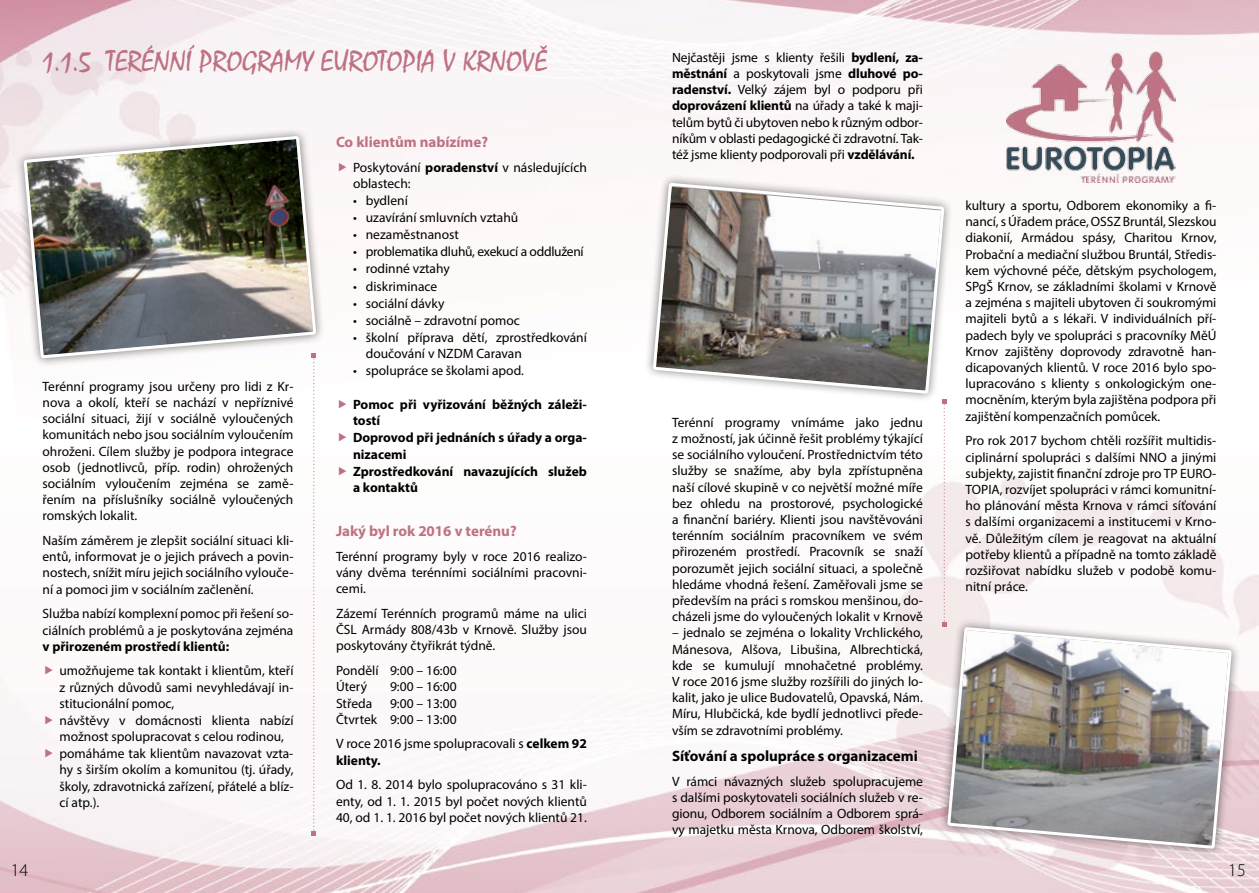
<style>
.page{position:relative;width:1259px;height:893px;background:#fff}
.page>*{position:absolute;margin:0;border:0;box-sizing:border-box;transform-origin:0 0}
.t1{font:30px "Mistral";color:#be7182}
.t2{font:300 18px "Myriad Pro";color:#000}
.t3{font:700 15px "Myriad Pro";color:#be7182}
.t4{font:700 15px "Myriad Pro";color:#000}
.t5{font:13.5px/16.2px "Myriad Pro";color:#000;text-align:justify}
.t6{font:700 13.5px/16.5px "Myriad Pro";color:#000}
.t7{font:13.5px "Myriad Pro";letter-spacing:-.02em;color:#000}
.s1{font-weight:700}
</style>
<div class="page">
<img style="left:0;top:0;width:1259px;height:893px">
<svg style="left:311px;top:367px;width:5px;height:469px"></svg>
<svg style="left:942px;top:403px;width:4px;height:215px"></svg>
<img style="left:1006px;top:52px;width:169px;height:131px">
<div style="left:938px;top:618px;width:302px;height:239px;background:#000;opacity:.5"></div>
<svg style="left:946px;top:625px;width:287px;height:225px"></svg>
<div style="left:644px;top:173px;width:309px;height:230px;background:#000;opacity:.5"></div>
<svg style="left:651px;top:140px;width:295px;height:255px"></svg>
<div style="left:15px;top:127px;width:311px;height:240px;background:#000;opacity:.5"></div>
<img style="left:22px;top:137px;width:296px;height:220px">
<svg style="left:45px;top:666px;width:8px;height:9px"></svg>
<svg style="left:45px;top:716px;width:8px;height:8px"></svg>
<svg style="left:45px;top:749px;width:8px;height:8px"></svg>
<svg style="left:339px;top:163px;width:7px;height:8px"></svg>
<svg style="left:339px;top:400px;width:7px;height:8px"></svg>
<svg style="left:339px;top:433px;width:7px;height:9px"></svg>
<svg style="left:339px;top:466px;width:7px;height:9px"></svg>
<h1 class="t1" style="left:43px;top:43px;width:506px">1.1.5 TERÉNNÍ PROGRAMY EUROTOPIA V KRNOVĚ</h1>
<p class="t5" style="left:43px;top:378px;width:252px">Terénní programy jsou určeny pro lidi z Kr&shy;nova a okolí, kteří se nachází v nepříznivé sociální situaci, žijí v sociálně vyloučených komunitách nebo jsou sociálním vyloučením ohroženi. Cílem služby je podpora integrace osob (jednotlivců, příp. rodin) ohrožených sociálním vyloučením zejména se zamě&shy;řením na příslušníky sociálně vyloučených romských lokalit.</p>
<p class="t5" style="left:43px;top:532px;width:252px">Naším záměrem je zlepšit sociální situaci kli&shy;entů, informovat je o jejich právech a povin&shy;nostech, snížit míru jejich sociálního vylouče&shy;ní a pomoci jim v sociálním začlenění.</p>
<p class="t5" style="left:43px;top:605px;width:252px">Služba nabízí komplexní pomoc při řešení so&shy;ciálních problémů a je poskytována zejména</p>
<p class="t6" style="left:43px;top:637px;width:188px">v přirozeném prostředí klientů:</p>
<p class="t5" style="left:60px;top:662px;width:235px;text-align:left">umožňujeme tak kontakt i klientům, kteří z různých důvodů sami nevyhledávají in&shy;stitucionální pomoc,<br>návštěvy v domácnosti klienta nabízí možnost spolupracovat s celou rodinou, pomáháme tak klientům navazovat vzta&shy;hy s širším okolím a komunitou (tj. úřady, školy, zdravotnická zařízení, přátelé a blíz&shy;cí atp.).</p>
<p class="t3" style="left:336px;top:132px;width:154px">Co klientům nabízíme?</p>
<p class="t5" style="left:353px;top:159px;width:235px">Poskytování <span class="s1">poradenství</span> v následujících oblastech:</p>
<p class="t5" style="left:353px;top:192px;width:56px">• bydlení</p>
<p class="t5" style="left:353px;top:209px;width:167px">• uzavírání smluvních vztahů</p>
<p class="t5" style="left:353px;top:227px;width:107px">• nezaměstnanost</p>
<p class="t7" style="left:353px;top:244px;width:232px">• problematika dluhů, exekucí a oddlužení</p>
<p class="t5" style="left:353px;top:261px;width:98px">• rodinné vztahy</p>
<p class="t5" style="left:353px;top:278px;width:86px">• diskriminace</p>
<p class="t5" style="left:353px;top:295px;width:93px">• sociální dávky</p>
<p class="t5" style="left:353px;top:312px;width:168px">• sociálně – zdravotní pomoc</p>
<p class="t5" style="left:366px;top:329px;width:223px;text-indent:-13px">• školní příprava dětí, zprostředkování doučování v NZDM Caravan</p>
<p class="t5" style="left:353px;top:362px;width:172px">• spolupráce se školami apod.</p>
<p class="t6" style="left:353px;top:396px;width:235px">Pomoc při vyřizování běžných záleži&shy;tostí<br>Doprovod při jednáních s úřady a orga&shy;nizacemi<br>Zprostředkování navazujících služeb a kontaktů</p>
<p class="t3" style="left:336px;top:521px;width:182px">Jaký byl rok 2016 v terénu?</p>
<p class="t5" style="left:336px;top:548px;width:252px">Terénní programy byly v roce 2016 realizo&shy;vány dvěma terénními sociálními pracovni&shy;cemi.</p>
<p class="t5" style="left:336px;top:605px;width:252px">Zázemí Terénních programů máme na ulici ČSL Armády 808/43b v Krnově. Služby jsou poskytovány čtyřikrát týdně.</p>
<p class="t5" style="left:336px;top:662px;width:122px">Pondělí 9:00 – 16:00<br>Úterý</p>
<p class="t5" style="left:390px;top:678px;width:68px">9:00 – 16:00</p>
<p class="t5" style="left:336px;top:695px;width:38px">Středa</p>
<p class="t5" style="left:336px;top:695px;width:122px;text-align:right">9:00 – 13:00<br>Čtvrtek 9:00 – 13:00</p>
<p class="t5" style="left:336px;top:736px;width:252px">V roce 2016 jsme spolupracovali s <span class="s1">celkem 92 klienty.</span></p>
<p class="t5" style="left:336px;top:776px;width:252px">Od 1. 8. 2014 bylo spolupracováno s 31 kli&shy;enty, od 1. 1. 2015 byl počet nových klientů 40, od 1. 1. 2016 byl počet nových klientů 21.</p>
<p class="t5" style="left:672px;top:49px;width:252px">Nejčastěji jsme s klienty řešili <span class="s1">bydlení, za&shy;městnání</span> a poskytovali jsme <span class="s1">dluhové po&shy;radenství.</span> Velký zájem byl o podporu při <span class="s1">doprovázení klientů</span> na úřady a také k maji&shy;telům bytů či ubytoven nebo k různým odbor&shy;níkům v oblasti pedagogické či zdravotní. Tak&shy;též jsme klienty podporovali při <span class="s1">vzdělávání.</span></p>
<p class="t5" style="left:672px;top:414px;width:252px">Terénní programy vnímáme jako jednu z možností, jak účinně řešit problémy týkající se sociálního vyloučení. Prostřednictvím této služby se snažíme, aby byla zpřístupněna naší cílové skupině v co největší možné míře bez ohledu na prostorové, psychologické a finanční bariéry. Klienti jsou navštěvováni terénním sociálním pracovníkem ve svém přirozeném prostředí. Pracovník se snaží porozumět jejich sociální situaci, a společně hledáme vhodná řešení. Zaměřovali jsme se především na práci s romskou menšinou, do&shy;cházeli jsme do vyloučených lokalit v Krnově</p>
<p class="t5" style="left:672px;top:625px;width:252px">– jednalo se zejména o lokality Vrchlického, Mánesova, Alšova, Libušina, Albrechtická, kde se kumulují mnohačetné problémy.<br>V roce 2016 jsme služby rozšířili do jiných lo&shy;kalit, jako je ulice Budovatelů, Opavská, Nám.<br>Míru, Hlubčická, kde bydlí jednotlivci přede&shy;vším se zdravotními problémy.</p>
<p class="t4" style="left:672px;top:746px;width:247px">Síťování a spolupráce s organizacemi</p>
<p class="t5" style="left:672px;top:773px;width:252px">V rámci návazných služeb spolupracujeme s dalšími poskytovateli sociálních služeb v re&shy;gionu, Odborem sociálním a Odborem sprá&shy;vy majetku města Krnova, Odborem školství,</p>
<p class="t5" style="left:965px;top:197px;width:252px">kultury a sportu, Odborem ekonomiky a fi&shy;nancí, s Úřadem práce, OSSZ Bruntál, Slezskou diakonií, Armádou spásy, Charitou Krnov, Probační a mediační službou Bruntál, Středis&shy;kem výchovné péče, dětským psychologem, SPgŠ Krnov, se základními školami v Krnově a zejména s majiteli ubytoven či soukromými majiteli bytů a s lékaři. V individuálních pří&shy;padech byly ve spolupráci s pracovníky MěÚ Krnov zajištěny doprovody zdravotně han&shy;dicapovaných klientů. V roce 2016 bylo spo&shy;lupracováno s klienty s onkologickým one&shy;mocněním, kterým byla zajištěna podpora při zajištění kompenzačních pomůcek.</p>
<p class="t5" style="left:965px;top:432px;width:252px">Pro rok 2017 bychom chtěli rozšířit multidis&shy;ciplinární spolupráci s dalšími NNO a jinými subjekty, zajistit finanční zdroje pro TP EURO-TOPIA, rozvíjet spolupráci v rámci komunitní&shy;ho plánování města Krnova v rámci síťování s dalšími organizacemi a institucemi v Krno&shy;vě. Důležitým cílem je reagovat na aktuální potřeby klientů a případně na tomto základě rozšiřovat nabídku služeb v podobě komu&shy;nitní práce.</p>
<h2 class="t2" style="left:11px;top:860px;width:19px">14</h2>
<h2 class="t2" style="left:1228px;top:860px;width:19px">15</h2>
</div>
